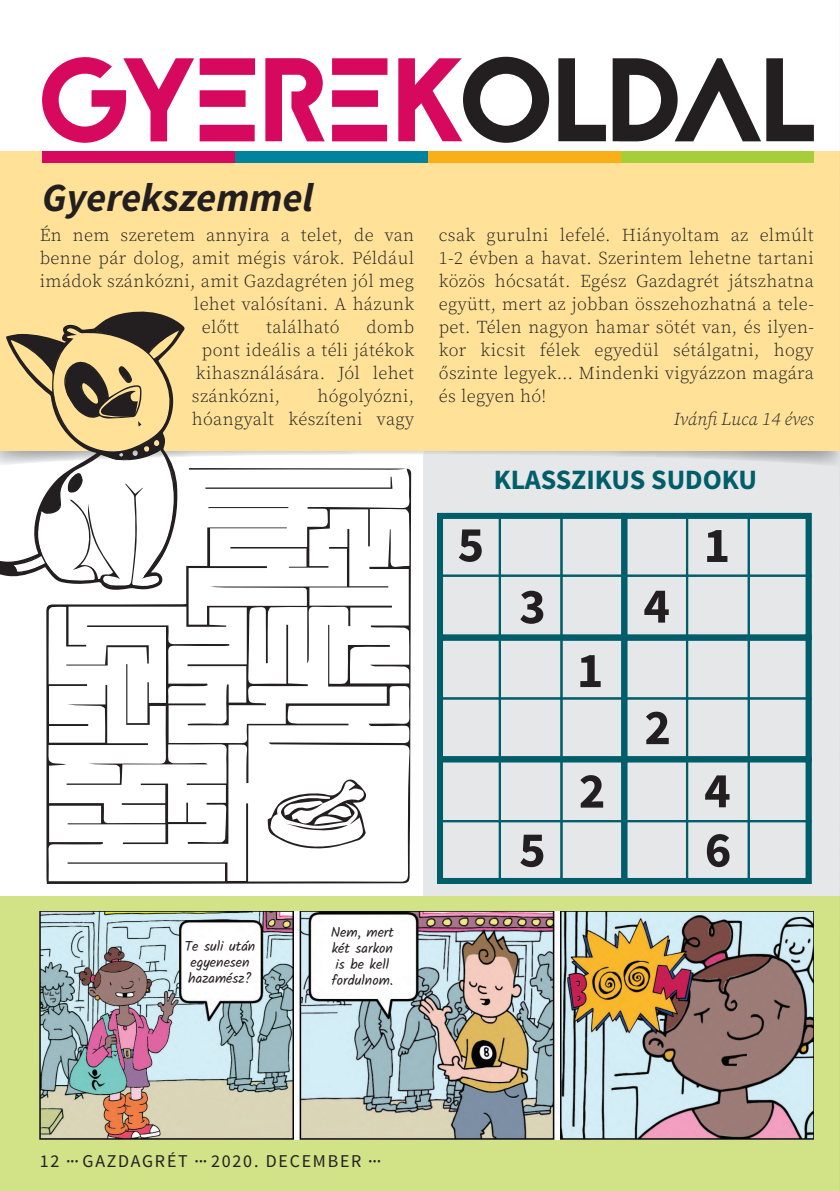
<style>
.page{position:relative;width:840px;height:1191px;background:#fff}
.page>*{position:absolute;margin:0;border:0;box-sizing:border-box;transform-origin:0 0}
.t1{font:italic 700 40px "Source Sans Pro";color:#231f20}
.t2{font:700 28px "Source Sans Pro";color:#005e6b}
.t3{font:300 18px/23px "Source Serif Pro";letter-spacing:.02em;color:#231f20;text-align:right}
.t4{font:18px "Source Sans Pro";letter-spacing:.1em;color:#231f20}
.t5{font:italic 300 18px "Source Serif Pro";color:#231f20}
.t6{font:14px/16px "Kalam";color:#231f20}
</style>
<div class="page">
<div style="left:423px;top:451px;width:416px;height:445px;background:#e6e7e9"></div>
<div style="left:437px;top:513px;width:190px;height:127px;border:6px solid #005e6b"></div>
<div style="left:621px;top:513px;width:190px;height:127px;border:6px solid #005e6b"></div>
<div style="left:437px;top:634px;width:190px;height:128px;border:6px solid #005e6b"></div>
<div style="left:621px;top:634px;width:190px;height:128px;border:6px solid #005e6b"></div>
<div style="left:437px;top:756px;width:190px;height:128px;border:6px solid #005e6b"></div>
<div style="left:621px;top:756px;width:190px;height:128px;border:6px solid #005e6b"></div>
<div style="left:437px;top:513px;width:63px;height:64px;border:2px solid #005e6b"></div>
<div style="left:498px;top:513px;width:64px;height:64px;border:2px solid #005e6b"></div>
<div style="left:560px;top:513px;width:64px;height:64px;border:2px solid #005e6b"></div>
<div style="left:437px;top:574px;width:63px;height:64px;border:2px solid #005e6b"></div>
<div style="left:498px;top:574px;width:64px;height:64px;border:2px solid #005e6b"></div>
<div style="left:560px;top:574px;width:64px;height:64px;border:2px solid #005e6b"></div>
<div style="left:624px;top:513px;width:64px;height:64px;border:2px solid #005e6b"></div>
<div style="left:685px;top:513px;width:64px;height:64px;border:2px solid #005e6b"></div>
<div style="left:747px;top:513px;width:64px;height:64px;border:2px solid #005e6b"></div>
<div style="left:624px;top:574px;width:64px;height:64px;border:2px solid #005e6b"></div>
<div style="left:685px;top:574px;width:64px;height:64px;border:2px solid #005e6b"></div>
<div style="left:747px;top:574px;width:64px;height:64px;border:2px solid #005e6b"></div>
<div style="left:437px;top:636px;width:63px;height:63px;border:2px solid #005e6b"></div>
<div style="left:498px;top:636px;width:64px;height:63px;border:2px solid #005e6b"></div>
<div style="left:560px;top:636px;width:64px;height:63px;border:2px solid #005e6b"></div>
<div style="left:437px;top:697px;width:63px;height:64px;border:2px solid #005e6b"></div>
<div style="left:498px;top:697px;width:64px;height:64px;border:2px solid #005e6b"></div>
<div style="left:560px;top:697px;width:64px;height:64px;border:2px solid #005e6b"></div>
<div style="left:624px;top:636px;width:64px;height:63px;border:2px solid #005e6b"></div>
<div style="left:685px;top:636px;width:64px;height:63px;border:2px solid #005e6b"></div>
<div style="left:747px;top:636px;width:64px;height:63px;border:2px solid #005e6b"></div>
<div style="left:624px;top:697px;width:64px;height:64px;border:2px solid #005e6b"></div>
<div style="left:685px;top:697px;width:64px;height:64px;border:2px solid #005e6b"></div>
<div style="left:747px;top:697px;width:64px;height:64px;border:2px solid #005e6b"></div>
<div style="left:437px;top:758px;width:63px;height:64px;border:2px solid #005e6b"></div>
<div style="left:498px;top:758px;width:64px;height:64px;border:2px solid #005e6b"></div>
<div style="left:560px;top:758px;width:64px;height:64px;border:2px solid #005e6b"></div>
<div style="left:437px;top:820px;width:63px;height:64px;border:2px solid #005e6b"></div>
<div style="left:498px;top:820px;width:64px;height:64px;border:2px solid #005e6b"></div>
<div style="left:560px;top:820px;width:64px;height:64px;border:2px solid #005e6b"></div>
<div style="left:624px;top:758px;width:64px;height:64px;border:2px solid #005e6b"></div>
<div style="left:685px;top:758px;width:64px;height:64px;border:2px solid #005e6b"></div>
<div style="left:747px;top:758px;width:64px;height:64px;border:2px solid #005e6b"></div>
<div style="left:624px;top:820px;width:64px;height:64px;border:2px solid #005e6b"></div>
<div style="left:685px;top:820px;width:64px;height:64px;border:2px solid #005e6b"></div>
<div style="left:747px;top:820px;width:64px;height:64px;border:2px solid #005e6b"></div>
<svg style="left:706px;top:834px;width:23px;height:33px"></svg>
<svg style="left:705px;top:775px;width:24px;height:32px"></svg>
<svg style="left:520px;top:834px;width:23px;height:33px"></svg>
<svg style="left:580px;top:775px;width:23px;height:32px"></svg>
<svg style="left:646px;top:711px;width:22px;height:33px"></svg>
<svg style="left:580px;top:655px;width:20px;height:32px"></svg>
<svg style="left:644px;top:591px;width:24px;height:31px"></svg>
<svg style="left:707px;top:530px;width:20px;height:32px"></svg>
<svg style="left:520px;top:591px;width:23px;height:33px"></svg>
<svg style="left:458px;top:529px;width:23px;height:33px"></svg>
<div style="left:0;top:152px;width:839px;height:299px;background:#ffe298"></div>
<div style="left:0;top:896px;width:839px;height:295px;background:#d2e287"></div>
<svg style="left:42px;top:57px;width:771px;height:86px"></svg>
<div style="left:42px;top:152px;width:193px;height:11px;background:#d6095f"></div>
<div style="left:235px;top:152px;width:193px;height:11px;background:#00839c"></div>
<div style="left:428px;top:152px;width:192px;height:11px;background:#faaf18"></div>
<div style="left:620px;top:152px;width:193px;height:11px;background:#a6ce39"></div>
<svg style="left:0;top:311px;width:185px;height:266px"></svg>
<svg style="left:46px;top:469px;width:365px;height:415px"></svg>
<svg style="left:205px;top:477px;width:187px;height:12px"></svg>
<svg style="left:189px;top:468px;width:217px;height:2px"></svg>
<svg style="left:66px;top:645px;width:83px;height:20px"></svg>
<svg style="left:208px;top:507px;width:80px;height:1px"></svg>
<svg style="left:267px;top:778px;width:99px;height:71px"></svg>
<img style="left:40px;top:911px;width:773px;height:228px">
<img style="left:839px;top:151px;width:1px;height:1038px">
<h1 class="t1" style="left:42px;top:172px;width:273px">Gyerekszemmel</h1>
<p class="t3" style="left:40px;top:224px;width:376px">Én nem szeretem annyira a telet, de van</p>
<p class="t3" style="left:40px;top:247px;width:376px">benne pár dolog, amit mégis várok. Például</p>
<p class="t3" style="left:40px;top:270px;width:376px">imádok szánkózni, amit Gazdagréten jól meg</p>
<p class="t3" style="left:194px;top:293px;width:221px">lehet valósítani. A házunk</p>
<p class="t3" style="left:202px;top:316px;width:39px">előtt</p>
<p class="t3" style="left:266px;top:316px;width:75px">található</p>
<p class="t3" style="left:366px;top:316px;width:49px">domb</p>
<p class="t3" style="left:202px;top:339px;width:214px">pont ideális a téli játékok</p>
<p class="t3" style="left:196px;top:362px;width:220px">kihasználására. Jól lehet</p>
<p class="t3" style="left:192px;top:385px;width:90px">szánkózni,</p>
<p class="t3" style="left:192px;top:385px;width:224px">hógolyózni,<br>hóangyalt készíteni vagy</p>
<p class="t3" style="left:438px;top:224px;width:376px;text-align:justify">csak gurulni lefelé. Hiányoltam az elmúlt 1-2 évben a havat. Szerintem lehetne tartani közös hócsatát. Egész Gazdagrét játszhatna együtt, mert az jobban összehozhatná a tele&shy;pet. Télen nagyon hamar sötét van, és ilyen&shy;kor kicsit félek egyedül sétálgatni, hogy őszinte legyek… Mindenki vigyázzon magára és legyen hó!</p>
<p class="t5" style="left:673px;top:407px;width:141px">Ivánfi Luca 14 éves</p>
<h2 class="t2" style="left:493px;top:462px;width:265px">KLASSZIKUS SUDOKU</h2>
<p class="t6" style="left:184px;top:938px;width:72px">Te suli után egyenesen hazamész?</p>
<p class="t6" style="left:330px;top:925px;width:65px">Nem, mert két sarkon is be kell fordulnom.</p>
<p class="t4" style="left:40px;top:1149px;width:342px">12 <sup>•••</sup> GAZDAGRÉT <sup>•••</sup> 2020. DECEMBER <sup>•••</sup></p>
</div>
